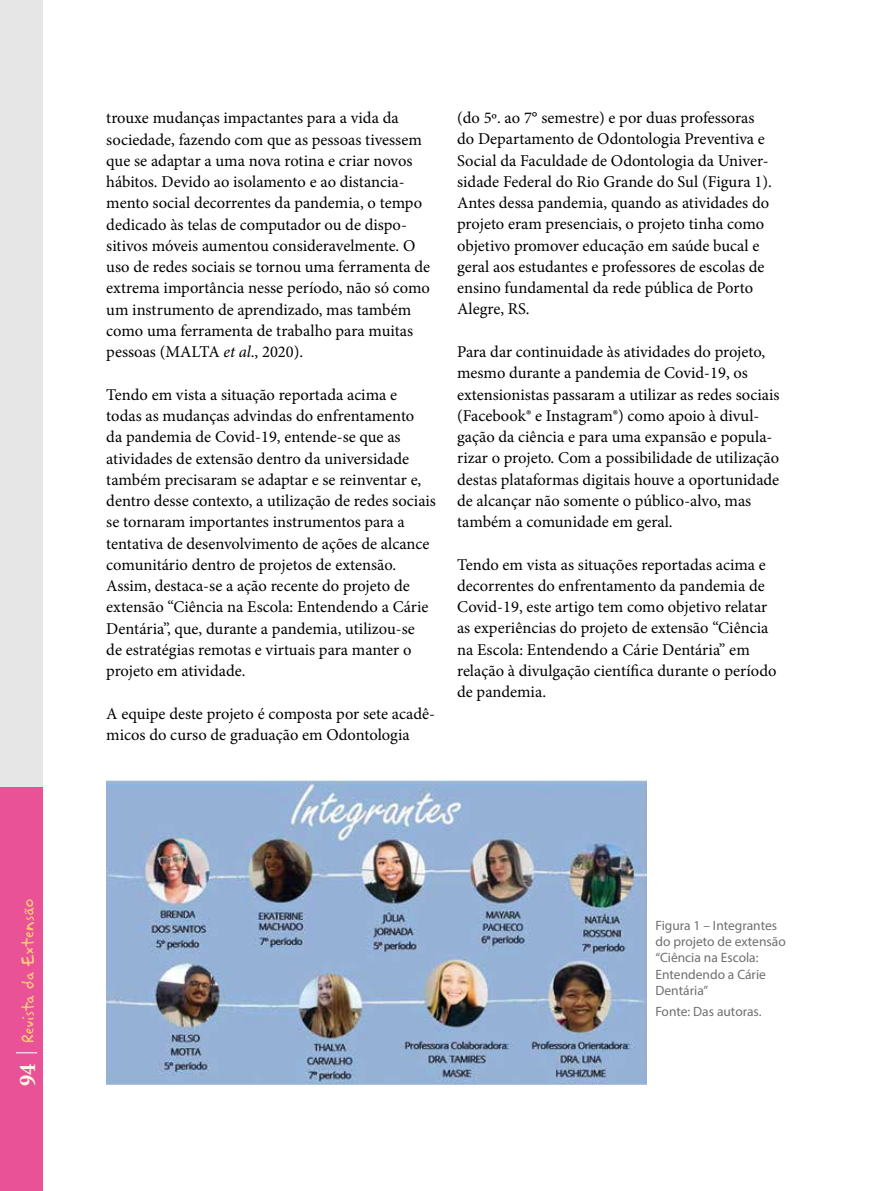
<style>
.page{position:relative;width:893px;height:1191px;background:#fff}
.page>*{position:absolute;margin:0;border:0;box-sizing:border-box;transform-origin:0 0}
.t1{font:700 condensed 24px "Minion Pro";color:#fff9e3}
.t2{font:16.5px/21.3px "Minion Pro";color:#000}
.t3{font:13.5px/16.2px "Myriad Pro";color:#706f6f}
.s1{font-style:italic}
</style>
<div class="page">
<div style="left:0;top:0;width:43px;height:1191px;background:#e6e6e6"></div>
<div style="left:0;top:787px;width:43px;height:404px;background:#ea5297"></div>
<img style="left:106px;top:781px;width:540px;height:303px">
<svg style="left:16px;top:1052px;width:21px;height:1px"></svg>
<svg style="left:21px;top:995px;width:13px;height:47px"></svg>
<svg style="left:21px;top:899px;width:13px;height:89px"></svg>
<h1 class="t1" style="left:11px;top:1085px;width:24px;rotate:-90deg">94</h1>
<p class="t2" style="left:106px;top:107px;width:325px">trouxe mudanças impactantes para a vida da sociedade, fazendo com que as pessoas tivessem que se adaptar a uma nova rotina e criar novos hábitos. Devido ao isolamento e ao distancia&shy;mento social decorrentes da pandemia, o tempo dedicado às telas de computador ou de dispo&shy;sitivos móveis aumentou consideravelmente. O uso de redes sociais se tornou uma ferramenta de extrema importância nesse período, não só como um instrumento de aprendizado, mas também como uma ferramenta de trabalho para muitas pessoas (MALTA <span class="s1">et al</span>., 2020).</p>
<p class="t2" style="left:106px;top:384px;width:331px">Tendo em vista a situação reportada acima e todas as mudanças advindas do enfrentamento<br>da pandemia de Covid-19, entende-se que as atividades de extensão dentro da universidade também precisaram se adaptar e se reinventar e, dentro desse contexto, a utilização de redes sociais se tornaram importantes instrumentos para a tentativa de desenvolvimento de ações de alcance comunitário dentro de projetos de extensão.<br>Assim, destaca-se a ação recente do projeto de extensão “Ciência na Escola: Entendendo a Cárie Dentária”, que, durante a pandemia, utilizou-se<br>de estratégias remotas e virtuais para manter o projeto em atividade.</p>
<p class="t2" style="left:106px;top:703px;width:330px">A equipe deste projeto é composta por sete acadê&shy;micos do curso de graduação em Odontologia</p>
<p class="t2" style="left:457px;top:107px;width:316px">(do 5º. ao 7° semestre) e por duas professoras do Departamento de Odontologia Preventiva e Social da Faculdade de Odontologia da Univer&shy;sidade Federal do Rio Grande do Sul (Figura 1).<br>Antes dessa pandemia, quando as atividades do projeto eram presenciais, o projeto tinha como objetivo promover educação em saúde bucal e geral aos estudantes e professores de escolas de ensino fundamental da rede pública de Porto Alegre, RS.</p>
<p class="t2" style="left:457px;top:341px;width:324px">Para dar continuidade às atividades do projeto, mesmo durante a pandemia de Covid-19, os extensionistas passaram a utilizar as redes sociais (Facebook® e Instagram®) como apoio à divul&shy;gação da ciência e para uma expansão e popula&shy;rizar o projeto. Com a possibilidade de utilização destas plataformas digitais houve a oportunidade de alcançar não somente o público-alvo, mas também a comunidade em geral.</p>
<p class="t2" style="left:457px;top:554px;width:321px">Tendo em vista as situações reportadas acima e decorrentes do enfrentamento da pandemia de Covid-19, este artigo tem como objetivo relatar as experiências do projeto de extensão “Ciência na Escola: Entendendo a Cárie Dentária” em relação à divulgação científica durante o período de pandemia.</p>
<p class="t3" style="left:655px;top:917px;width:132px">Figura 1 – Integrantes do projeto de extensão “Ciência na Escola:<br>Entendendo a Cárie<br>Dentária”</p>
<p class="t3" style="left:655px;top:1003px;width:108px">Fonte: Das autoras.</p>
</div>
